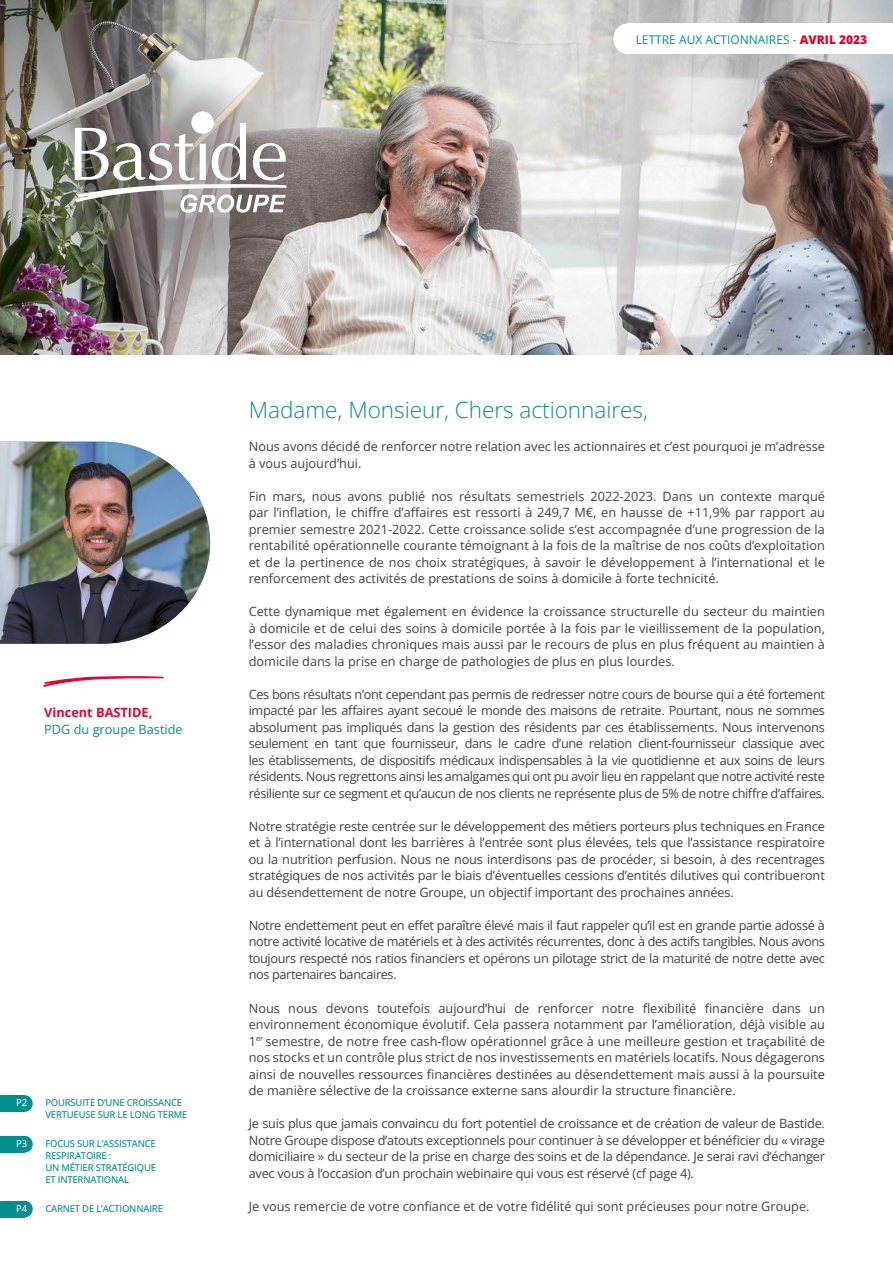
<style>
.page{position:relative;width:893px;height:1263px;background:#fff}
.page>*{position:absolute;margin:0;border:0;box-sizing:border-box;transform-origin:0 0}
.t1{font:300 22.5px "Open Sans";color:#038f8f}
.t2{font:12.75px/16.5px "Open Sans";color:#404142;text-align:justify}
.t3{font:12.75px "Open Sans";color:#038f8f}
.t4{font:700 12.75px "Open Sans";color:#e3042f}
.t5{font:12px "Open Sans";color:#008f8f}
.t6{font:500 9.45px/12.1px "Open Sans";letter-spacing:-.02em;color:#038f8f}
.t7{font:500 9.45px "Open Sans";color:#fff}
.s1{font-weight:800;color:#e3032e}
</style>
<div class="page">
<div style="left:0;top:1095px;width:8px;height:17px;background:#038f8f"></div>
<div style="left:0;top:1136px;width:8px;height:16px;background:#038f8f"></div>
<div style="left:0;top:1201px;width:8px;height:16px;background:#038f8f"></div>
<img style="left:0;top:0;width:893px;height:354px">
<svg style="left:62px;top:78px;width:238px;height:238px;background:#8a8582"></svg>
<div style="left:191px;top:111px;width:23px;height:23px;background:#fff;border-radius:50%"></div>
<svg style="left:75px;top:123px;width:212px;height:90px"></svg>
<div style="left:613px;top:24px;width:28px;height:30px;background:#fff;border-radius:50%"></div>
<div style="left:627px;top:24px;width:266px;height:30px;background:#fff"></div>
<svg style="left:43px;top:676px;width:121px;height:11px"></svg>
<img style="left:0;top:442px;width:210px;height:202px">
<div style="left:18px;top:1095px;width:15px;height:17px;background:#038f8f;border-radius:50%"></div>
<div style="left:7px;top:1095px;width:18px;height:17px;background:#038f8f"></div>
<div style="left:18px;top:1136px;width:15px;height:16px;background:#038f8f;border-radius:50%"></div>
<div style="left:7px;top:1136px;width:18px;height:16px;background:#038f8f"></div>
<div style="left:18px;top:1201px;width:15px;height:16px;background:#038f8f;border-radius:50%"></div>
<div style="left:7px;top:1201px;width:18px;height:16px;background:#038f8f"></div>
<p class="t5" style="left:636px;top:32px;width:233px">LETTRE AUX ACTIONNAIRES - <span class="s1">AVRIL 2023</span></p>
<p class="t4" style="left:44px;top:704px;width:110px">Vincent BASTIDE,</p>
<p class="t3" style="left:44px;top:720px;width:140px">PDG du groupe Bastide</p>
<p class="t7" style="left:16px;top:1096px;width:13px">P2</p>
<p class="t6" style="left:45px;top:1096px;width:144px">POURSUITE D’UNE CROISSANCE<br>VERTUEUSE SUR LE LONG TERME</p>
<p class="t7" style="left:16px;top:1137px;width:13px">P3</p>
<p class="t6" style="left:45px;top:1137px;width:112px">FOCUS SUR L’ASSISTANCE<br>RESPIRATOIRE :<br>UN MÉTIER STRATÉGIQUE<br>ET INTERNATIONAL</p>
<p class="t7" style="left:16px;top:1202px;width:13px">P4</p>
<p class="t6" style="left:45px;top:1202px;width:119px">CARNET DE L’ACTIONNAIRE</p>
<h1 class="t1" style="left:249px;top:395px;width:401px">Madame, Monsieur, Chers actionnaires,</h1>
<p class="t2" style="left:249px;top:438px;width:578px">Nous avons décidé de renforcer notre relation avec les actionnaires et c’est pourquoi je m’adresse à vous aujourd’hui.</p>
<p class="t2" style="left:249px;top:488px;width:578px">Fin mars, nous avons publié nos résultats semestriels 2022-2023. Dans un contexte marqué par l’inflation, le chiffre d’affaires est ressorti à 249,7 M€, en hausse de +11,9% par rapport au premier semestre 2021-2022. Cette croissance solide s’est accompagnée d’une progression de la rentabilité opérationnelle courante témoignant à la fois de la maîtrise de nos coûts d’exploitation et de la pertinence de nos choix stratégiques, à savoir le développement à l’international et le renforcement des activités de prestations de soins à domicile à forte technicité.</p>
<p class="t2" style="left:249px;top:603px;width:578px">Cette dynamique met également en évidence la croissance structurelle du secteur du maintien à domicile et de celui des soins à domicile portée à la fois par le vieillissement de la population, l’essor des maladies chroniques mais aussi par le recours de plus en plus fréquent au maintien à domicile dans la prise en charge de pathologies de plus en plus lourdes.</p>
<p class="t2" style="left:249px;top:686px;width:578px">Ces bons résultats n’ont cependant pas permis de redresser notre cours de bourse qui a été fortement impacté par les affaires ayant secoué le monde des maisons de retraite. Pourtant, nous ne sommes absolument pas impliqués dans la gestion des résidents par ces établissements. Nous intervenons seulement en tant que fournisseur, dans le cadre d’une relation client-fournisseur classique avec les établissements, de dispositifs médicaux indispensables à la vie quotidienne et aux soins de leurs résidents. Nous regrettons ainsi les amalgames qui ont pu avoir lieu en rappelant que notre activité reste résiliente sur ce segment et qu’aucun de nos clients ne représente plus de 5% de notre chiffre d’affaires.</p>
<p class="t2" style="left:249px;top:818px;width:578px">Notre stratégie reste centrée sur le développement des métiers porteurs plus techniques en France et à l’international dont les barrières à l’entrée sont plus élevées, tels que l’assistance respiratoire ou la nutrition perfusion. Nous ne nous interdisons pas de procéder, si besoin, à des recentrages stratégiques de nos activités par le biais d’éventuelles cessions d’entités dilutives qui contribueront au désendettement de notre Groupe, un objectif important des prochaines années.</p>
<p class="t2" style="left:249px;top:917px;width:578px">Notre endettement peut en effet paraître élevé mais il faut rappeler qu’il est en grande partie adossé à notre activité locative de matériels et à des activités récurrentes, donc à des actifs tangibles. Nous avons toujours respecté nos ratios financiers et opérons un pilotage strict de la maturité de notre dette avec nos partenaires bancaires.</p>
<p class="t2" style="left:249px;top:999px;width:578px">Nous nous devons toutefois aujourd’hui de renforcer notre flexibilité financière dans un environnement économique évolutif. Cela passera notamment par l’amélioration, déjà visible au 1<sup>er</sup> semestre, de notre free cash-flow opérationnel grâce à une meilleure gestion et traçabilité de nos stocks et un contrôle plus strict de nos investissements en matériels locatifs. Nous dégagerons ainsi de nouvelles ressources financières destinées au désendettement mais aussi à la poursuite de manière sélective de la croissance externe sans alourdir la structure financière.</p>
<p class="t2" style="left:249px;top:1115px;width:578px">Je suis plus que jamais convaincu du fort potentiel de croissance et de création de valeur de Bastide.<br>Notre Groupe dispose d’atouts exceptionnels pour continuer à se développer et bénéficier du « virage domiciliaire » du secteur de la prise en charge des soins et de la dépendance. Je serai ravi d’échanger avec vous à l’occasion d’un prochain webinaire qui vous est réservé (cf page 4).</p>
<p class="t2" style="left:249px;top:1197px;width:562px">Je vous remercie de votre confiance et de votre fidélité qui sont précieuses pour notre Groupe.</p>
</div>
